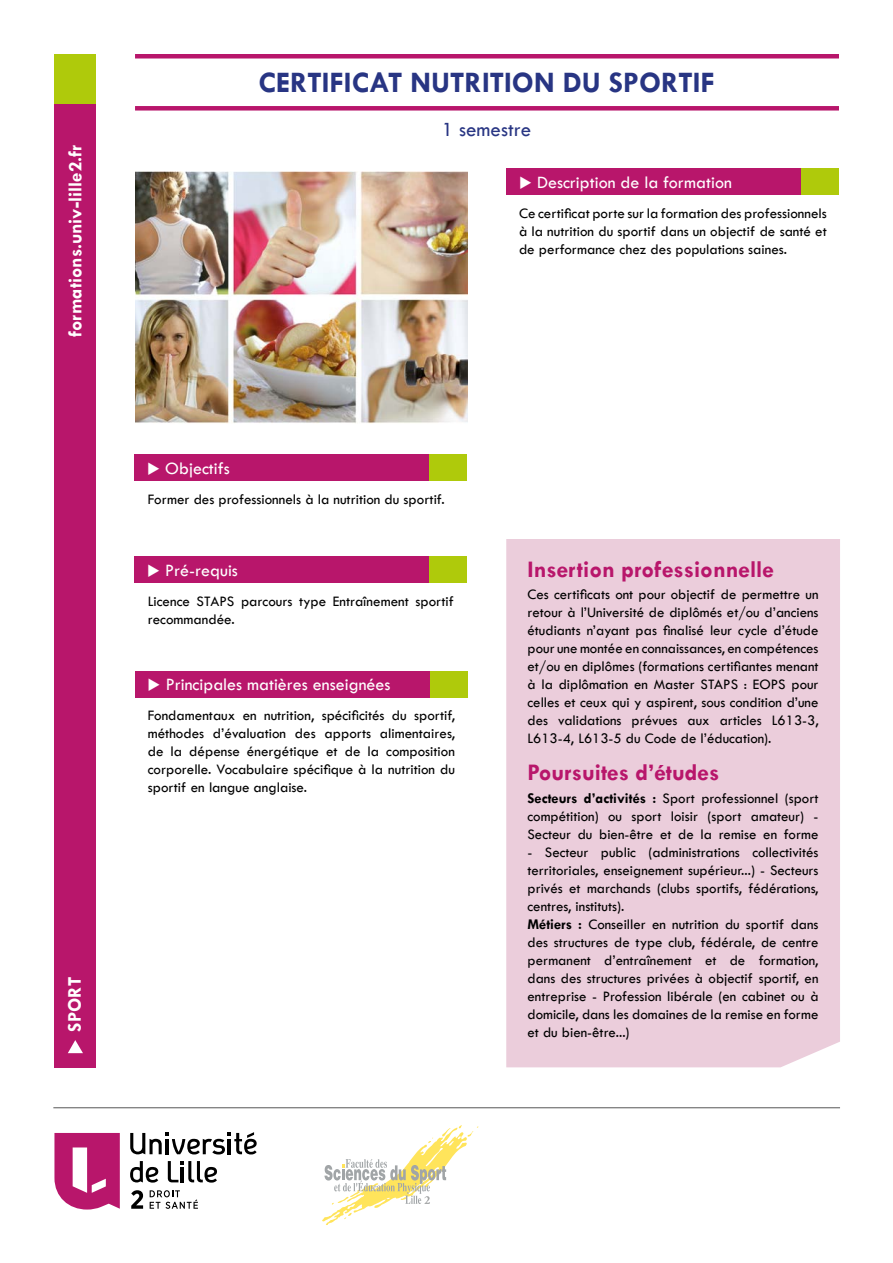
<style>
.page{position:relative;width:893px;height:1263px;background:#fff}
.page>*{position:absolute;margin:0;border:0;box-sizing:border-box;transform-origin:0 0}
.t1{font:700 30px "Tw Cen";color:#283583}
.t2{font:700 24px "Tw Cen";color:#b8166b}
.t3{font:21px "Tw Cen";color:#283583}
.t4{font:700 19.5px "Tw Cen";color:#fff}
.t5{font:18px "Tw Cen";color:#fff}
.t6{font:15px/18px "Tw Cen";color:#000;text-align:justify}
.s1{font-weight:700}
</style>
<div class="page">
<img style="left:135px;top:171px;width:332px;height:253px">
<div style="left:54px;top:55px;width:42px;height:49px;background:#afca0b"></div>
<div style="left:135px;top:106px;width:704px;height:5px;background:#b8166b"></div>
<div style="left:135px;top:54px;width:704px;height:5px;background:#b8166b"></div>
<div style="left:506px;top:539px;width:334px;height:528px;background:#ebcddb"></div>
<div style="left:54px;top:104px;width:42px;height:963px;background:#b8166b"></div>
<svg style="left:68px;top:1040px;width:15px;height:13px"></svg>
<div style="left:801px;top:169px;width:38px;height:26px;background:#afca0b"></div>
<div style="left:506px;top:169px;width:295px;height:26px;background:#b8166b"></div>
<div style="left:429px;top:454px;width:38px;height:27px;background:#afca0b"></div>
<div style="left:134px;top:454px;width:295px;height:27px;background:#b8166b"></div>
<div style="left:429px;top:556px;width:38px;height:27px;background:#afca0b"></div>
<div style="left:134px;top:556px;width:295px;height:27px;background:#b8166b"></div>
<div style="left:429px;top:671px;width:39px;height:26px;background:#afca0b"></div>
<div style="left:135px;top:671px;width:294px;height:26px;background:#b8166b"></div>
<hr style="left:53px;top:1107px;width:787px;height:1px;background:#575756">
<svg style="left:150px;top:1190px;width:48px;height:19px"></svg>
<svg style="left:131px;top:1190px;width:12px;height:19px"></svg>
<svg style="left:54px;top:1133px;width:66px;height:76px"></svg>
<svg style="left:130px;top:1161px;width:28px;height:21px"></svg>
<svg style="left:168px;top:1161px;width:49px;height:21px"></svg>
<svg style="left:130px;top:1132px;width:127px;height:22px"></svg>
<svg style="left:322px;top:1125px;width:156px;height:100px"></svg>
<h3 class="t4" style="left:64px;top:337px;width:194px;rotate:-90deg">formations.univ-lille2.fr</h3>
<h3 class="t4" style="left:63px;top:1031px;width:56px;rotate:-90deg">SPORT</h3>
<h1 class="t1" style="left:258px;top:65px;width:458px">CERTIFICAT NUTRITION DU SPORTIF</h1>
<h3 class="t3" style="left:442px;top:117px;width:91px">1 semestre</h3>
<p class="t5" style="left:519px;top:172px;width:214px">◆ Description de la formation</p>
<p class="t6" style="left:519px;top:204px;width:309px">Ce certificat porte sur la formation des professionnels à la nutrition du sportif dans un objectif de santé et de performance chez des populations saines.</p>
<p class="t5" style="left:147px;top:457px;width:84px">◆ Objectifs</p>
<p class="t6" style="left:148px;top:490px;width:298px">Former des professionnels à la nutrition du sportif.</p>
<p class="t5" style="left:147px;top:559px;width:92px">◆ Pré-requis</p>
<p class="t6" style="left:148px;top:592px;width:308px">Licence STAPS parcours type Entraînement sportif recommandée.</p>
<p class="t5" style="left:148px;top:674px;width:244px">◆ Principales matières enseignées</p>
<p class="t6" style="left:148px;top:706px;width:309px">Fondamentaux en nutrition, spécificités du sportif, méthodes d’évaluation des apports alimentaires, de la dépense énergétique et de la composition corporelle. Vocabulaire spécifique à la nutrition du sportif en langue anglaise.</p>
<h2 class="t2" style="left:527px;top:555px;width:248px">Insertion professionnelle</h2>
<p class="t6" style="left:527px;top:585px;width:293px">Ces certificats ont pour objectif de permettre un retour à l’Université de diplômés et/ou d’anciens étudiants n’ayant pas finalisé leur cycle d’étude pour une montée en connaissances, en compétences et/ou en diplômes (formations certifiantes menant à la diplômation en Master STAPS : EOPS pour celles et ceux qui y aspirent, sous condition d’une des validations prévues aux articles L613-3, L613-4, L613-5 du Code de l’éducation).</p>
<h2 class="t2" style="left:527px;top:758px;width:193px">Poursuites d’études</h2>
<p class="t6" style="left:527px;top:789px;width:293px"><span class="s1">Secteurs d’activités :</span> Sport professionnel (sport compétition) ou sport loisir (sport amateur) - Secteur du bien-être et de la remise en forme</p>
<p class="t6" style="left:527px;top:843px;width:293px;text-align:left">- Secteur public (administrations collectivités territoriales, enseignement supérieur...) - Secteurs privés et marchands (clubs sportifs, fédérations, centres, instituts).<br><span class="s1">Métiers :</span> Conseiller en nutrition du sportif dans des structures de type club, fédérale, de centre permanent d’entraînement et de formation, dans des structures privées à objectif sportif, en entreprise - Profession libérale (en cabinet ou à domicile, dans les domaines de la remise en forme et du bien-être...)</p>
</div>
